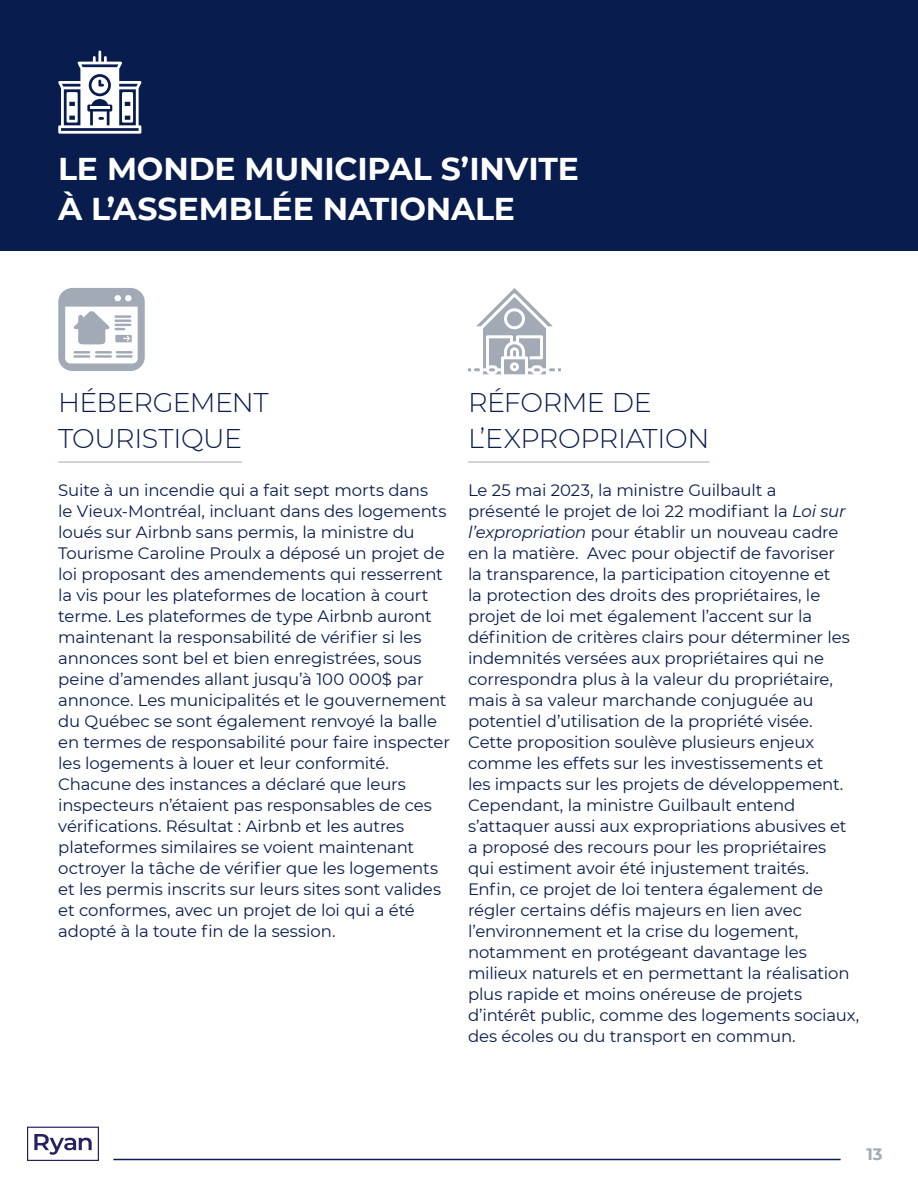
<style>
.page{position:relative;width:918px;height:1188px;background:#fff}
.page>*{position:absolute;margin:0;border:0;box-sizing:border-box;transform-origin:0 0}
.t1{font:700 31.5px/40.5px "Montserrat";letter-spacing:-.005em;color:#fff}
.t2{font:300 27px/36px "Montserrat";letter-spacing:-.015em;color:#081d4d}
.t3{font:16.5px/21px "Montserrat";letter-spacing:-.01em;color:#081d4d}
.t4{font:700 16.5px "Montserrat";color:#a2aab6}
.s1{font-style:italic}
</style>
<div class="page">
<svg style="left:27px;top:1127px;width:72px;height:34px"></svg>
<hr style="left:113px;top:1159px;width:728px;height:1px;background:#081d4d">
<div style="left:0;top:0;width:918px;height:250px;background:#081d4d"></div>
<svg style="left:58px;top:51px;width:83px;height:83px"></svg>
<hr style="left:90px;top:106px;width:20px;height:3px;background:#fff">
<hr style="left:58px;top:462px;width:184px;height:1px;background:#a2aab6">
<hr style="left:468px;top:462px;width:241px;height:1px;background:#a2aab6">
<svg style="left:58px;top:288px;width:87px;height:83px"></svg>
<svg style="left:468px;top:288px;width:93px;height:86px"></svg>
<h1 class="t1" style="left:58px;top:147px;width:522px">LE MONDE MUNICIPAL S’INVITE<br>À L’ASSEMBLÉE NATIONALE</h1>
<h2 class="t2" style="left:58px;top:384px;width:212px">HÉBERGEMENT<br>TOURISTIQUE</h2>
<p class="t3" style="left:58px;top:479px;width:393px">Suite à un incendie qui a fait sept morts dans<br>le Vieux-Montréal, incluant dans des logements loués sur Airbnb sans permis, la ministre du Tourisme Caroline Proulx a déposé un projet de loi proposant des amendements qui resserrent la vis pour les plateformes de location à court terme. Les plateformes de type Airbnb auront maintenant la responsabilité de vérifier si les annonces sont bel et bien enregistrées, sous peine d’amendes allant jusqu’à 100 000$ par annonce. Les municipalités et le gouvernement du Québec se sont également renvoyé la balle en termes de responsabilité pour faire inspecter les logements à louer et leur conformité.<br>Chacune des instances a déclaré que leurs inspecteurs n’étaient pas responsables de ces vérifications. Résultat : Airbnb et les autres plateformes similaires se voient maintenant octroyer la tâche de vérifier que les logements et les permis inscrits sur leurs sites sont valides et conformes, avec un projet de loi qui a été adopté à la toute fin de la session.</p>
<h2 class="t2" style="left:468px;top:384px;width:243px">RÉFORME DE<br>L’EXPROPRIATION</h2>
<p class="t3" style="left:468px;top:479px;width:393px">Le 25 mai 2023, la ministre Guilbault a<br>présenté le projet de loi 22 modifiant la <span class="s1">Loi sur l’expropriation</span> pour établir un nouveau cadre en la matière. Avec pour objectif de favoriser<br>la transparence, la participation citoyenne et<br>la protection des droits des propriétaires, le projet de loi met également l’accent sur la définition de critères clairs pour déterminer les indemnités versées aux propriétaires qui ne correspondra plus à la valeur du propriétaire, mais à sa valeur marchande conjuguée au potentiel d’utilisation de la propriété visée.<br>Cette proposition soulève plusieurs enjeux comme les effets sur les investissements et<br>les impacts sur les projets de développement.<br>Cependant, la ministre Guilbault entend s’attaquer aussi aux expropriations abusives et a proposé des recours pour les propriétaires<br>qui estiment avoir été injustement traités.<br>Enfin, ce projet de loi tentera également de régler certains défis majeurs en lien avec l’environnement et la crise du logement, notamment en protégeant davantage les milieux naturels et en permettant la réalisation plus rapide et moins onéreuse de projets d’intérêt public, comme des logements sociaux, des écoles ou du transport en commun.</p>
<p class="t4" style="left:866px;top:1142px;width:18px">13</p>
</div>
